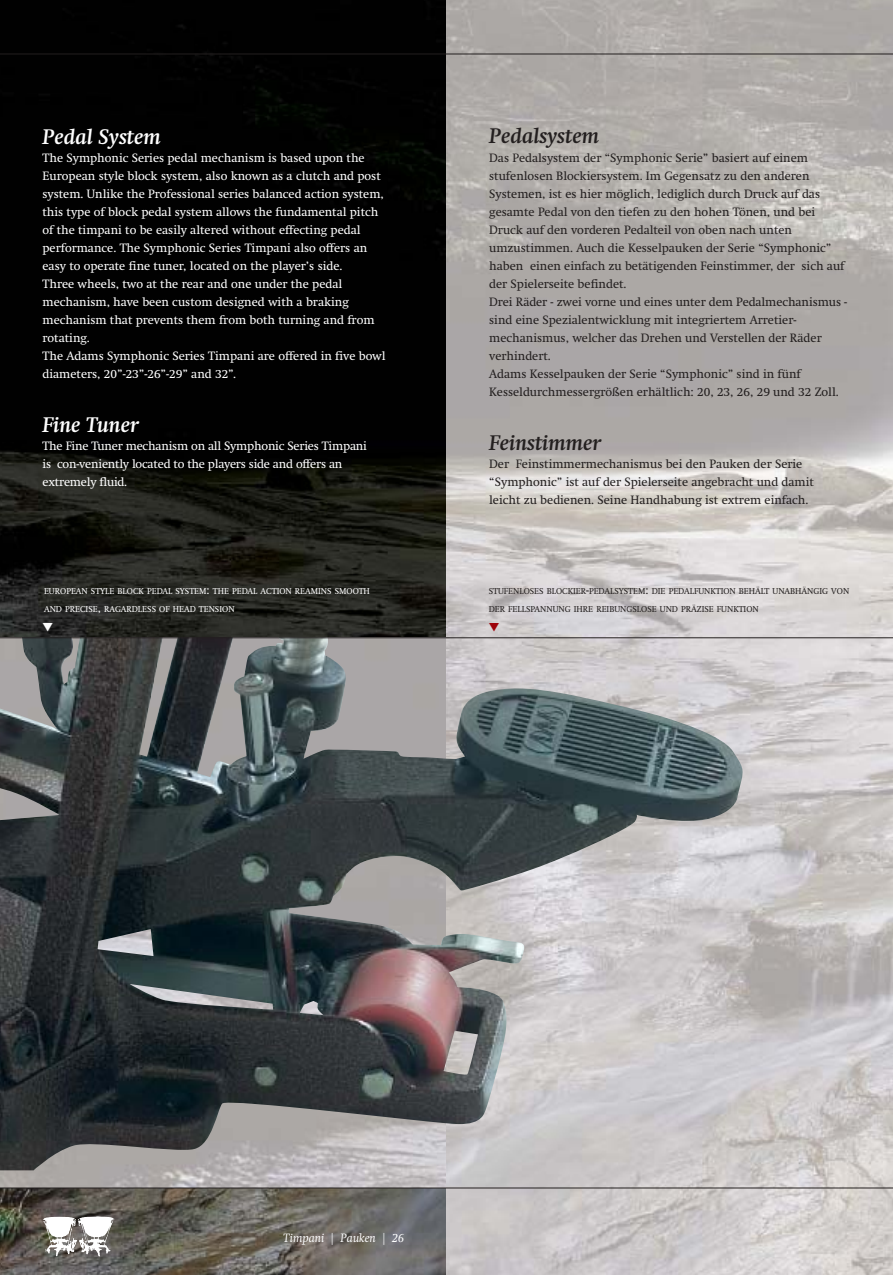
<style>
.page{position:relative;width:893px;height:1275px;background:#fff}
.page>*{position:absolute;margin:0;border:0;box-sizing:border-box;transform-origin:0 0}
.t1{font:italic 700 21px "Swift";color:#231f1f}
.t2{font:italic 700 21px "Swift";color:#fff}
.t3{font:12px/18px "Swift";color:#231f1f}
.t4{font:12px/18px "Swift";color:#fff}
.t5{font:italic 12px "Swift";color:#fff}
.t6{font:8.4px/18px "Swift";color:#231f1f}
.t7{font:8.4px/18px "Swift";color:#fff}
.s1{font-size:11.25px}
.s2{font-style:normal}
</style>
<div class="page">
<img style="left:0;top:0;width:446px;height:1275px">
<svg style="left:446px;top:0;width:446px;height:1275px;background:#bfbbb9"></svg>
<img style="left:43px;top:1217px;width:35px;height:37px">
<img style="left:0;top:638px;width:744px;height:532px">
<hr style="left:0;top:637px;width:892px;height:1px;background:#231f1f">
<hr style="left:0;top:54px;width:892px;height:1px;background:#231f1f">
<hr style="left:0;top:1188px;width:892px;height:1px;background:#231f1f">
<svg style="left:489px;top:623px;width:10px;height:9px"></svg>
<svg style="left:43px;top:623px;width:10px;height:9px"></svg>
<h1 class="t2" style="left:43px;top:129px;width:120px">Pedal System</h1>
<p class="t4" style="left:43px;top:150px;width:344px">The Symphonic Series pedal mechanism is based upon the European style block system, also known as a clutch and post system. Unlike the Professional series balanced action system, this type of block pedal system allows the fundamental pitch of the timpani to be easily altered without effecting pedal performance. The Symphonic Series Timpani also offers an easy to operate fine tuner, located on the player’s side.<br>Three wheels, two at the rear and one under the pedal mechanism, have been custom designed with a braking mechanism that prevents them from both turning and from rotating.<br>The Adams Symphonic Series Timpani are offered in five bowl diameters, 20”-23”-26”-29” and 32”.</p>
<h1 class="t2" style="left:43px;top:417px;width:98px">Fine Tuner</h1>
<p class="t4" style="left:43px;top:438px;width:326px">The Fine Tuner mechanism on all Symphonic Series Timpani is con-veniently located to the players side and offers an extremely fluid.</p>
<p class="t7" style="left:44px;top:583px;width:327px">EUROPEAN STYLE BLOCK PEDAL SYSTEM<span class="s1">:</span> THE PEDAL ACTION REAMINS SMOOTH<br>AND PRECISE<span class="s1">,</span> RAGARDLESS OF HEAD TENSION</p>
<h1 class="t1" style="left:489px;top:128px;width:111px">Pedalsystem</h1>
<p class="t3" style="left:489px;top:150px;width:359px">Das Pedalsystem der “Symphonic Serie” basiert auf einem stufenlosen Blockiersystem. Im Gegensatz zu den anderen Systemen, ist es hier möglich, lediglich durch Druck auf das gesamte Pedal von den tiefen zu den hohen Tönen, und bei Druck auf den vorderen Pedalteil von oben nach unten umzustimmen. Auch die Kesselpauken der Serie “Symphonic” haben einen einfach zu betätigenden Feinstimmer, der sich auf der Spielerseite befindet.<br>Drei Räder - zwei vorne und eines unter dem Pedalmechanismus - sind eine Spezialentwicklung mit integriertem Arretier&shy;mechanismus, welcher das Drehen und Verstellen der Räder verhindert.<br>Adams Kesselpauken der Serie “Symphonic” sind in fünf Kesseldurchmessergrößen erhältlich: 20, 23, 26, 29 und 32 Zoll.</p>
<h1 class="t1" style="left:489px;top:435px;width:113px">Feinstimmer</h1>
<p class="t3" style="left:489px;top:456px;width:326px">Der Feinstimmermechanismus bei den Pauken der Serie “Symphonic” ist auf der Spielerseite angebracht und damit leicht zu bedienen. Seine Handhabung ist extrem einfach.</p>
<p class="t6" style="left:488px;top:583px;width:362px">STUFENLOSES BLOCKIER<span class="s1">-</span>PEDALSYSTEM<span class="s1">:</span> DIE PEDALFUNKTION BEHÄLT UNABHÄNGIG VON<br>DER FELLSPANNUNG IHRE REIBUNGSLOSE UND PRÄZISE FUNKTION</p>
<p class="t5" style="left:283px;top:1233px;width:122px">Timpani <span class="s2">|</span> Pauken <span class="s2">|</span> 26</p>
</div>
